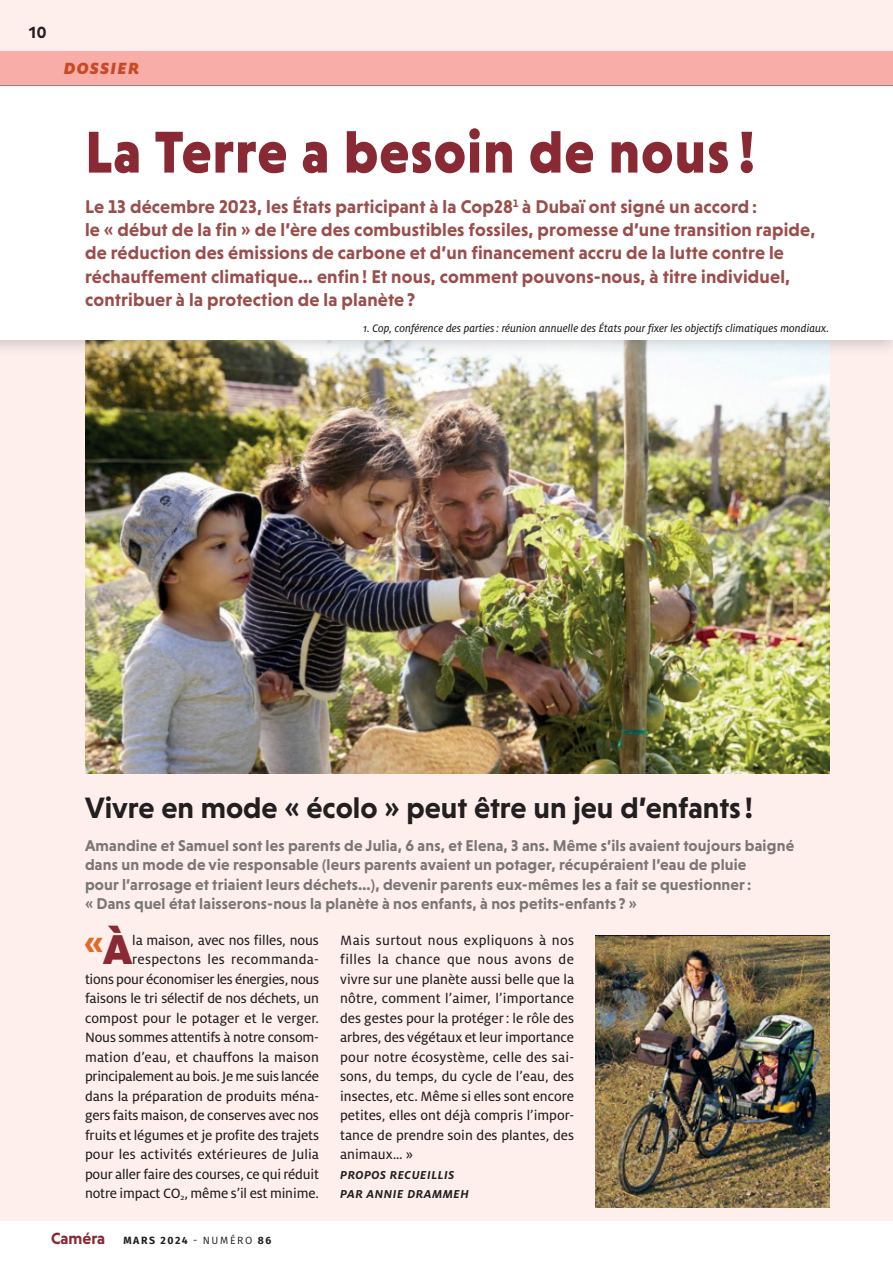
<style>
.page{position:relative;width:893px;height:1263px;background:#fff}
.page>*{position:absolute;margin:0;border:0;box-sizing:border-box;transform-origin:0 0}
.t1{font:900 60px "Niveau Grotesk";letter-spacing:.02em;color:#882933;scale:.94 1}
.t2{font:700 37.05px "Milo OT";color:#de6b27}
.t3{font:700 30px "Niveau Grotesk";color:#231f20}
.t4{font:700 18.75px/23.2px "Niveau Grotesk";letter-spacing:.01em;color:#9a4e4b}
.t5{font:italic 900 18px "Milo OT";letter-spacing:.07em;color:#c74925}
.t6{font:700 16.5px "Pluto Cond";color:#231f20}
.t7{font:700 15.9px/19.5px "Niveau Grotesk";letter-spacing:.01em;color:#7b7776}
.t8{font:15px/19.5px "Milo OT Text";letter-spacing:-.01em;color:#231f20;text-align:right}
.t9{font:italic 700 12.75px/19.5px "Milo OT";letter-spacing:.04em;color:#231f20}
.t10{font:12px "Milo OT Text Ita";color:#231f20}
.t11{font:700 10.5px "Fira Sans";letter-spacing:.15em;color:#231f20}
.s1{font-weight:900;font-size:46.35px;color:#882933}
.s2{font-family:"Niveau Grotesk";font-size:16.5px;color:#882933}
.s3{font-weight:400}
</style>
<div class="page">
<div style="left:0;top:0;width:893px;height:1220px;background:#feefec"></div>
<img style="left:85px;top:357px;width:744px;height:416px">
<img style="left:595px;top:935px;width:234px;height:273px">
<img style="left:0;top:339px;width:893px;height:18px">
<div style="left:0;top:86px;width:893px;height:253px;background:#fff"></div>
<div style="left:0;top:51px;width:893px;height:34px;background:#f8ada9"></div>
<hr style="left:0;top:85px;width:893px;height:1px;background:#808285">
<p class="t6" style="left:29px;top:23px;width:19px">10</p>
<p class="t5" style="left:64px;top:58px;width:77px">DOSSIER</p>
<h1 class="t1" style="left:85px;top:117px;width:714px">La Terre a besoin de nous !</h1>
<p class="t4" style="left:85px;top:195px;width:732px">Le 13 décembre 2023, les États participant à la Cop28<sup>1</sup> à Dubaï ont signé un accord :<br>le « début de la fin » de l’ère des combustibles fossiles, promesse d’une transition rapide, de réduction des émissions de carbone et d’un financement accru de la lutte contre le réchauffement climatique… enfin ! Et nous, comment pouvons-nous, à titre individuel, contribuer à la protection de la planète ?</p>
<p class="t10" style="left:363px;top:322px;width:468px">1. Cop, conférence des parties : réunion annuelle des États pour fixer les objectifs climatiques mondiaux.</p>
<h3 class="t3" style="left:85px;top:791px;width:669px">Vivre en mode « écolo » peut être un jeu d’enfants !</h3>
<p class="t7" style="left:85px;top:835px;width:711px">Amandine et Samuel sont les parents de Julia, 6 ans, et Elena, 3 ans. Même s’ils avaient toujours baigné dans un mode de vie responsable (leurs parents avaient un potager, récupéraient l’eau de pluie<br>pour l’arrosage et triaient leurs déchets…), devenir parents eux-mêmes les a fait se questionner :<br>« Dans quel état laisserons-nous la planète à nos enfants, à nos petits-enfants ? »</p>
<h2 class="t2" style="left:84px;top:921px;width:50px">«<span class="s1">À</span></h2>
<p class="t8" style="left:85px;top:930px;width:236px">la maison, avec nos filles, nous respectons les recommanda-<br>tions pour économiser les énergies, nous faisons le tri sélectif de nos déchets, un compost pour le potager et le verger.<br>Nous sommes attentifs à notre consom&shy;mation d’eau, et chauffons la maison principalement au bois. Je me suis lancée dans la préparation de produits ména&shy;gers faits maison, de conserves avec nos fruits et légumes et je profite des trajets pour les activités extérieures de Julia pour aller faire des courses, ce qui réduit notre impact CO<sub>2</sub>, même s’il est minime.</p>
<p class="t8" style="left:340px;top:930px;width:235px;text-align:justify">Mais surtout nous expliquons à nos filles la chance que nous avons de vivre sur une planète aussi belle que la nôtre, comment l’aimer, l’importance des gestes pour la protéger : le rôle des arbres, des végétaux et leur importance pour notre écosystème, celle des sai&shy;sons, du temps, du cycle de l’eau, des insectes, etc. Même si elles sont encore petites, elles ont déjà compris l’impor&shy;tance de prendre soin des plantes, des animaux… »</p>
<p class="t9" style="left:340px;top:1165px;width:130px">PROPOS RECUEILLIS<br>PAR ANNIE DRAMMEH</p>
<p class="t11" style="left:51px;top:1231px;width:222px"><span class="s2">Caméra</span> MARS 2024 <span class="s3">- NUMÉRO</span> 86</p>
</div>
